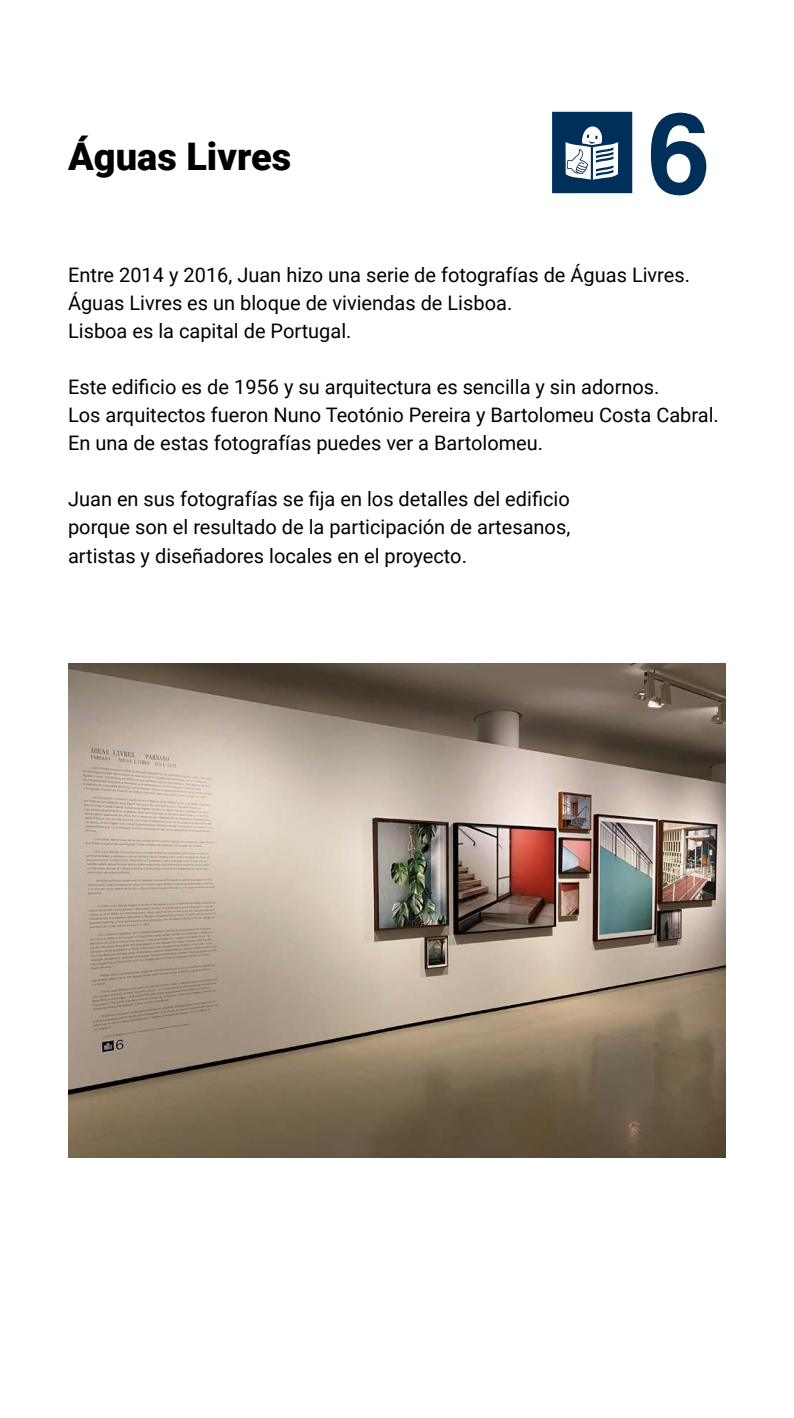
<style>
.page{position:relative;width:794px;height:1418px;background:#fff}
.page>*{position:absolute;margin:0;border:0;box-sizing:border-box;transform-origin:0 0}
.t1{font:700 113.4px "Helvetica LT Std";color:#003059}
.t2{font:900 38px "Roboto";color:#000}
.t3{font:20px "Roboto";color:#000}
</style>
<div class="page">
<svg style="left:552px;top:112px;width:80px;height:81px"></svg>
<img style="left:68px;top:663px;width:658px;height:494px">
<p class="t2" style="left:68px;top:130px;width:225px">Águas Livres</p>
<p class="t1" style="left:647px;top:84px;width:65px">6</p>
<p class="t3" style="left:68px;top:261px;width:623px">Entre 2014 y 2016, Juan hizo una serie de fotografías de Águas Livres.</p>
<p class="t3" style="left:68px;top:289px;width:446px">Águas Livres es un bloque de viviendas de Lisboa.</p>
<p class="t3" style="left:68px;top:317px;width:285px">Lisboa es la capital de Portugal.</p>
<p class="t3" style="left:68px;top:373px;width:593px">Este edificio es de 1956 y su arquitectura es sencilla y sin adornos.</p>
<p class="t3" style="left:68px;top:401px;width:652px">Los arquitectos fueron Nuno Teotónio Pereira y Bartolomeu Costa Cabral.</p>
<p class="t3" style="left:68px;top:429px;width:476px">En una de estas fotografías puedes ver a Bartolomeu.</p>
<p class="t3" style="left:68px;top:485px;width:503px">Juan en sus fotografías se fija en los detalles del edificio</p>
<p class="t3" style="left:68px;top:513px;width:504px">porque son el resultado de la participación de artesanos,</p>
<p class="t3" style="left:68px;top:541px;width:400px">artistas y diseñadores locales en el proyecto.</p>
</div>
